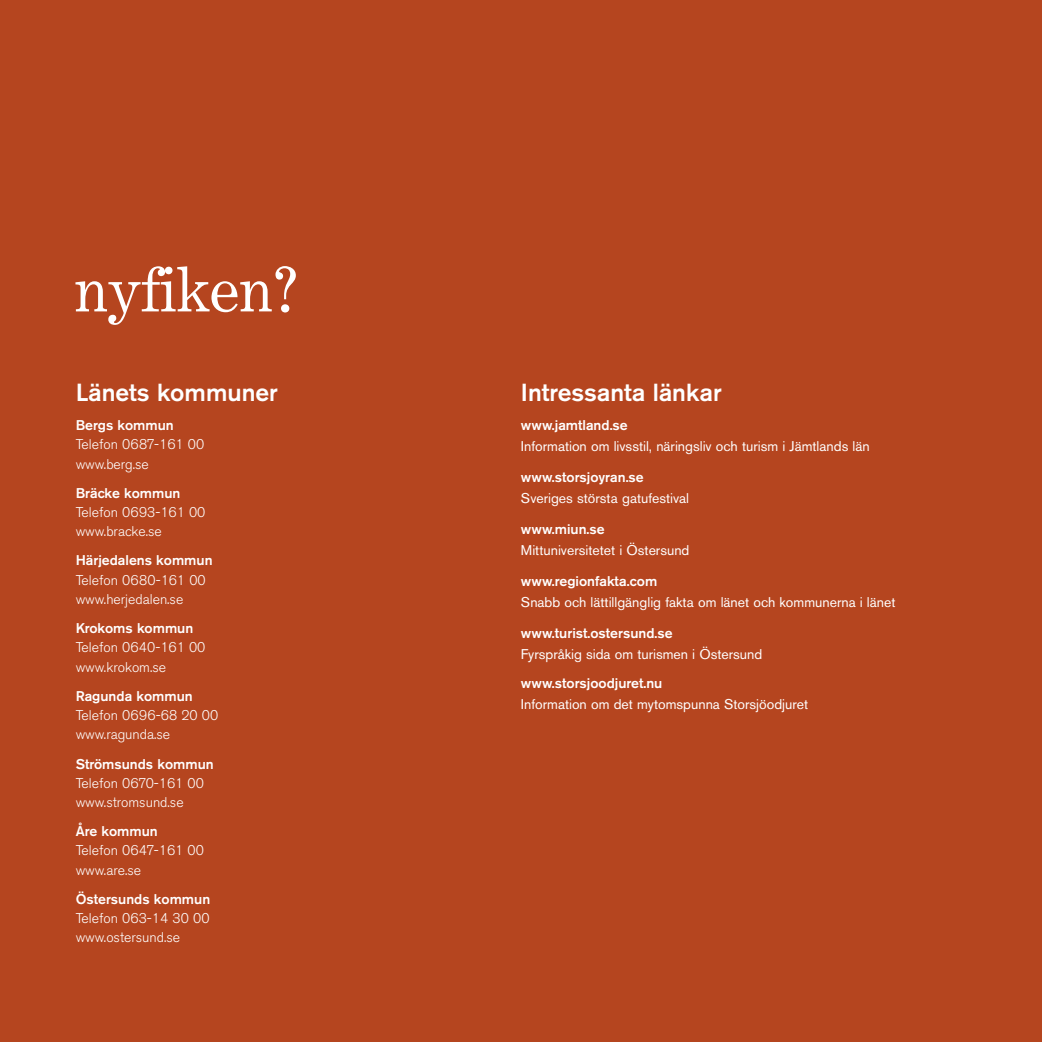
<style>
.page{position:relative;width:1042px;height:1042px;background:#b5451f}
.page>*{position:absolute;margin:0;border:0;box-sizing:border-box;transform-origin:0 0}
.t1{font:61.25px "Century Expanded";letter-spacing:-.015em;color:#fff}
.t2{font:500 24.5px "Akzidenz Grotesk BE";color:#fff}
.t3{font:300 14px/19.2px "Akzidenz Grotesk BE";color:#fff}
.t4{font:14px "Akzidenz Grotesk BE";color:#fff}
.t5{font:500 14px "Akzidenz Grotesk BE";color:#fff}
</style>
<div class="page">
<h1 class="t1" style="left:74px;top:252px;width:227px">nyfiken?</h1>
<h2 class="t2" style="left:76px;top:377px;width:204px">Länets kommuner</h2>
<p class="t5" style="left:76px;top:416px;width:100px">Bergs kommun</p>
<p class="t3" style="left:76px;top:435px;width:130px">Telefon 0687-161 00 www.berg.se</p>
<p class="t5" style="left:76px;top:484px;width:106px">Bräcke kommun</p>
<p class="t3" style="left:76px;top:503px;width:131px">Telefon 0693-161 00 www.bracke.se</p>
<p class="t5" style="left:76px;top:552px;width:138px">Härjedalens kommun</p>
<p class="t3" style="left:76px;top:570px;width:131px">Telefon 0680-161 00 www.herjedalen.se</p>
<p class="t5" style="left:76px;top:619px;width:119px">Krokoms kommun</p>
<p class="t3" style="left:76px;top:638px;width:131px">Telefon 0640-161 00 www.krokom.se</p>
<p class="t5" style="left:76px;top:687px;width:119px">Ragunda kommun</p>
<p class="t3" style="left:76px;top:706px;width:144px">Telefon 0696-68 20 00 www.ragunda.se</p>
<p class="t5" style="left:76px;top:755px;width:140px">Strömsunds kommun</p>
<p class="t3" style="left:76px;top:773px;width:130px">Telefon 0670-161 00 www.stromsund.se</p>
<p class="t5" style="left:76px;top:823px;width:84px">Åre kommun</p>
<p class="t3" style="left:76px;top:841px;width:130px">Telefon 0647-161 00 www.are.se</p>
<p class="t5" style="left:76px;top:890px;width:136px">Östersunds kommun</p>
<p class="t3" style="left:76px;top:909px;width:135px">Telefon 063-14 30 00 www.ostersund.se</p>
<h2 class="t2" style="left:521px;top:377px;width:202px">Intressanta länkar</h2>
<p class="t5" style="left:521px;top:416px;width:108px">www.jamtland.se</p>
<p class="t4" style="left:521px;top:438px;width:350px">Information om livsstil, näringsliv och turism i Jämtlands län</p>
<p class="t5" style="left:521px;top:468px;width:124px">www.storsjoyran.se</p>
<p class="t4" style="left:521px;top:490px;width:170px">Sveriges största gatufestival</p>
<p class="t5" style="left:521px;top:520px;width:85px">www.miun.se</p>
<p class="t4" style="left:521px;top:542px;width:170px">Mittuniversitetet i Östersund</p>
<p class="t5" style="left:521px;top:572px;width:138px">www.regionfakta.com</p>
<p class="t4" style="left:521px;top:593px;width:376px">Snabb och lättillgänglig fakta om länet och kommunerna i länet</p>
<p class="t5" style="left:521px;top:624px;width:153px">www.turist.ostersund.se</p>
<p class="t4" style="left:521px;top:645px;width:243px">Fyrspråkig sida om turismen i Östersund</p>
<p class="t5" style="left:521px;top:674px;width:143px">www.storsjoodjuret.nu</p>
<p class="t4" style="left:521px;top:696px;width:289px">Information om det mytomspunna Storsjöodjuret</p>
</div>
